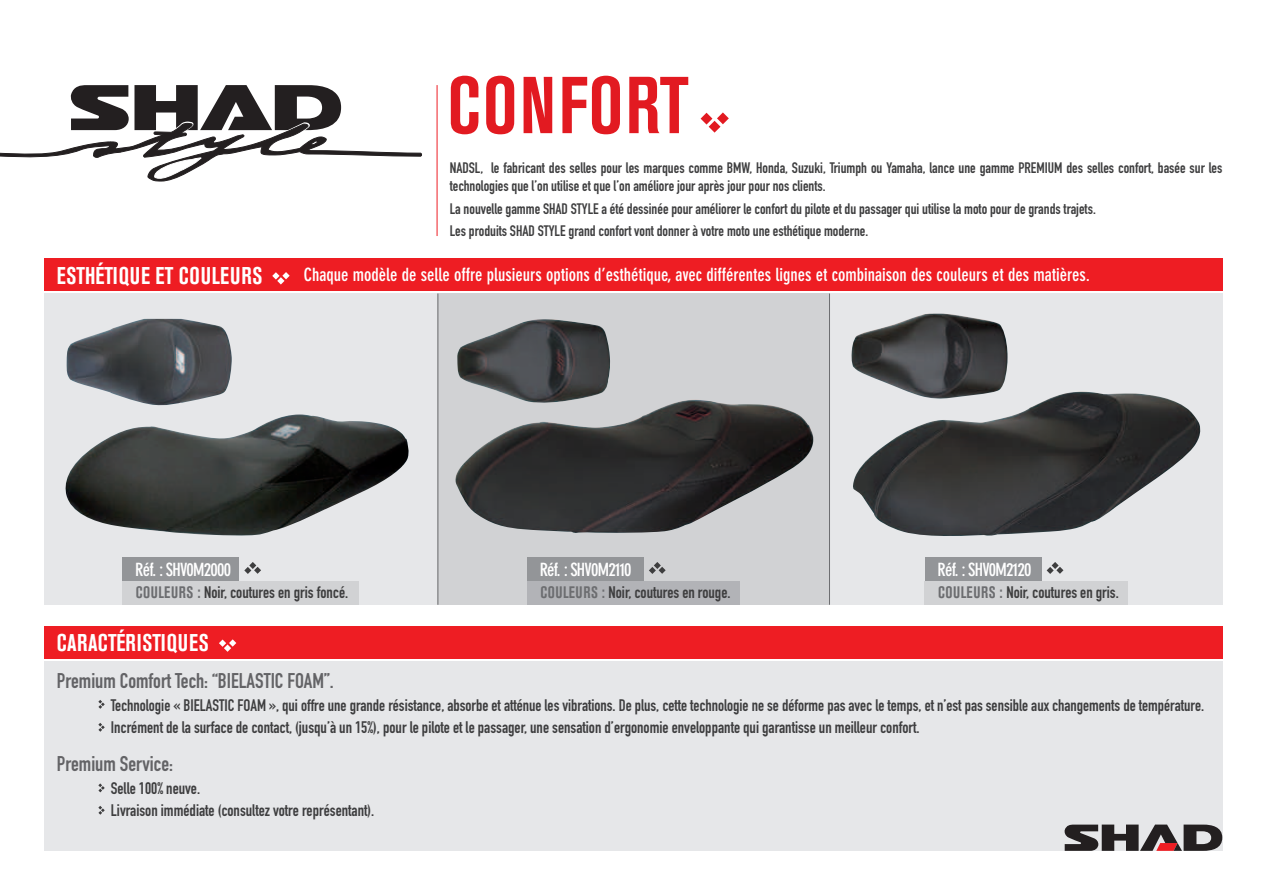
<style>
.page{position:relative;width:1268px;height:896px;background:#fff}
.page>*{position:absolute;margin:0;border:0;box-sizing:border-box;transform-origin:0 0}
.t1{font:700 condensed 79.65px "Akzidenz Grotesk BE";letter-spacing:.04em;color:#e21a21;scale:.9 1}
.t2{font:700 condensed 24px "Akzidenz Grotesk BE";color:#fff;scale:.9 1}
.t3{font:700 condensed 24px "Akzidenz Grotesk BE";letter-spacing:.02em;color:#fff;scale:.9 1}
.t4{font:21px "DIN Engschrift";color:#636366}
.t5{font:700 condensed 18px "DIN Neuzeit Grotesk";color:#fff}
.t6{font:700 condensed 18px "DIN Neuzeit Grotesk";letter-spacing:-.04em;color:#fff}
.t7{font:16.5px/22.2px "DIN Engschrift";color:#3e3e3f}
.t8{font:15px/18px "DIN Engschrift";color:#3e3e3f}
.s1{font-family:"Akzidenz Grotesk BE";font-weight:700;font-stretch:condensed;color:#6c6d70}
</style>
<div class="page">
<div style="left:44px;top:293px;width:1178px;height:311px;background:#e6e7e9"></div>
<div style="left:437px;top:293px;width:393px;height:311px;background:#d1d2d4"></div>
<img style="left:455px;top:399px;width:359px;height:134px">
<img style="left:457px;top:319px;width:153px;height:85px">
<img style="left:853px;top:392px;width:347px;height:144px">
<img style="left:851px;top:313px;width:156px;height:86px">
<hr style="left:829px;top:293px;width:1px;height:311px;background:#6c6d70">
<div style="left:44px;top:258px;width:1178px;height:33px;background:#ee1d23"></div>
<div style="left:44px;top:625px;width:1178px;height:33px;background:#ee1d23"></div>
<div style="left:44px;top:661px;width:1178px;height:189px;background:#e6e7e9"></div>
<img style="left:65px;top:414px;width:344px;height:122px">
<img style="left:66px;top:319px;width:166px;height:87px">
<hr style="left:437px;top:85px;width:1px;height:151px;background:#ee1d23">
<svg style="left:1064px;top:824px;width:158px;height:26px"></svg>
<hr style="left:437px;top:293px;width:1px;height:311px;background:#6c6d70">
<svg style="left:98px;top:700px;width:7px;height:8px"></svg>
<svg style="left:98px;top:723px;width:7px;height:8px"></svg>
<svg style="left:98px;top:783px;width:7px;height:9px"></svg>
<svg style="left:98px;top:806px;width:7px;height:8px"></svg>
<svg style="left:244px;top:562px;width:17px;height:12px"></svg>
<div style="left:122px;top:581px;width:236px;height:23px;background:#d1d2d4"></div>
<div style="left:122px;top:557px;width:117px;height:24px;background:#939598"></div>
<svg style="left:649px;top:562px;width:16px;height:12px"></svg>
<div style="left:527px;top:581px;width:212px;height:23px;background:#b2b3b7"></div>
<div style="left:527px;top:557px;width:117px;height:24px;background:#939598"></div>
<svg style="left:1046px;top:562px;width:17px;height:12px"></svg>
<div style="left:924px;top:581px;width:203px;height:23px;background:#d1d2d4"></div>
<div style="left:924px;top:557px;width:117px;height:24px;background:#939598"></div>
<svg style="left:272px;top:272px;width:18px;height:12px"></svg>
<svg style="left:219px;top:639px;width:17px;height:12px"></svg>
<svg style="left:0;top:85px;width:422px;height:97px"></svg>
<svg style="left:700px;top:112px;width:29px;height:21px"></svg>
<p class="t1" style="left:447px;top:60px;width:269px">CONFORT</p>
<p class="t2" style="left:57px;top:262px;width:160px">ESTHÉTIQUE ET COULEURS</p>
<p class="t8" style="left:450px;top:159px;width:774px">NADSL, le fabricant des selles pour les marques comme BMW, Honda, Suzuki, Triumph ou Yamaha, lance une gamme PREMIUM des selles confort, basée sur les technologies que l’on utilise et que l’on améliore jour après jour pour nos clients.</p>
<p class="t8" style="left:450px;top:197px;width:647px;line-height:22.2px">La nouvelle gamme SHAD STYLE a été dessinée pour améliorer le confort du pilote et du passager qui utilise la moto pour de grands trajets.<br>Les produits SHAD STYLE grand confort vont donner à votre moto une esthétique moderne.</p>
<p class="t5" style="left:304px;top:265px;width:787px">Chaque modèle de selle offre plusieurs options d’esthétique, avec différentes lignes et combinaison des couleurs et des matières.</p>
<p class="t6" style="left:135px;top:559px;width:97px">Réf. : SHV0M2000</p>
<p class="t7" style="left:136px;top:581px;width:214px"><span class="s1">COULEURS :</span> Noir, coutures en gris foncé.</p>
<p class="t3" style="left:57px;top:629px;width:147px">CARACTÉRISTIQUES</p>
<p class="t6" style="left:539px;top:559px;width:93px">Réf. : SHV0M2110</p>
<p class="t7" style="left:540px;top:581px;width:192px"><span class="s1">COULEURS :</span> Noir, coutures en rouge.</p>
<p class="t6" style="left:937px;top:559px;width:95px">Réf. : SHV0M2120</p>
<p class="t7" style="left:938px;top:581px;width:182px"><span class="s1">COULEURS :</span> Noir, coutures en gris.</p>
<p class="t4" style="left:57px;top:668px;width:278px">Premium Comfort Tech: “BIELASTIC FOAM”.</p>
<p class="t7" style="left:111px;top:693px;width:1094px">Technologie « BIELASTIC FOAM », qui offre une grande résistance, absorbe et atténue les vibrations. De plus, cette technologie ne se déforme pas avec le temps, et n’est pas sensible aux changements de température.<br>Incrément de la surface de contact, (jusqu’à un 15%), pour le pilote et le passager, une sensation d’ergonomie enveloppante qui garantisse un meilleur confort.</p>
<p class="t4" style="left:57px;top:751px;width:118px">Premium Service:</p>
<p class="t7" style="left:111px;top:776px;width:265px">Selle 100% neuve.<br>Livraison immédiate (consultez votre représentant).</p>
</div>
